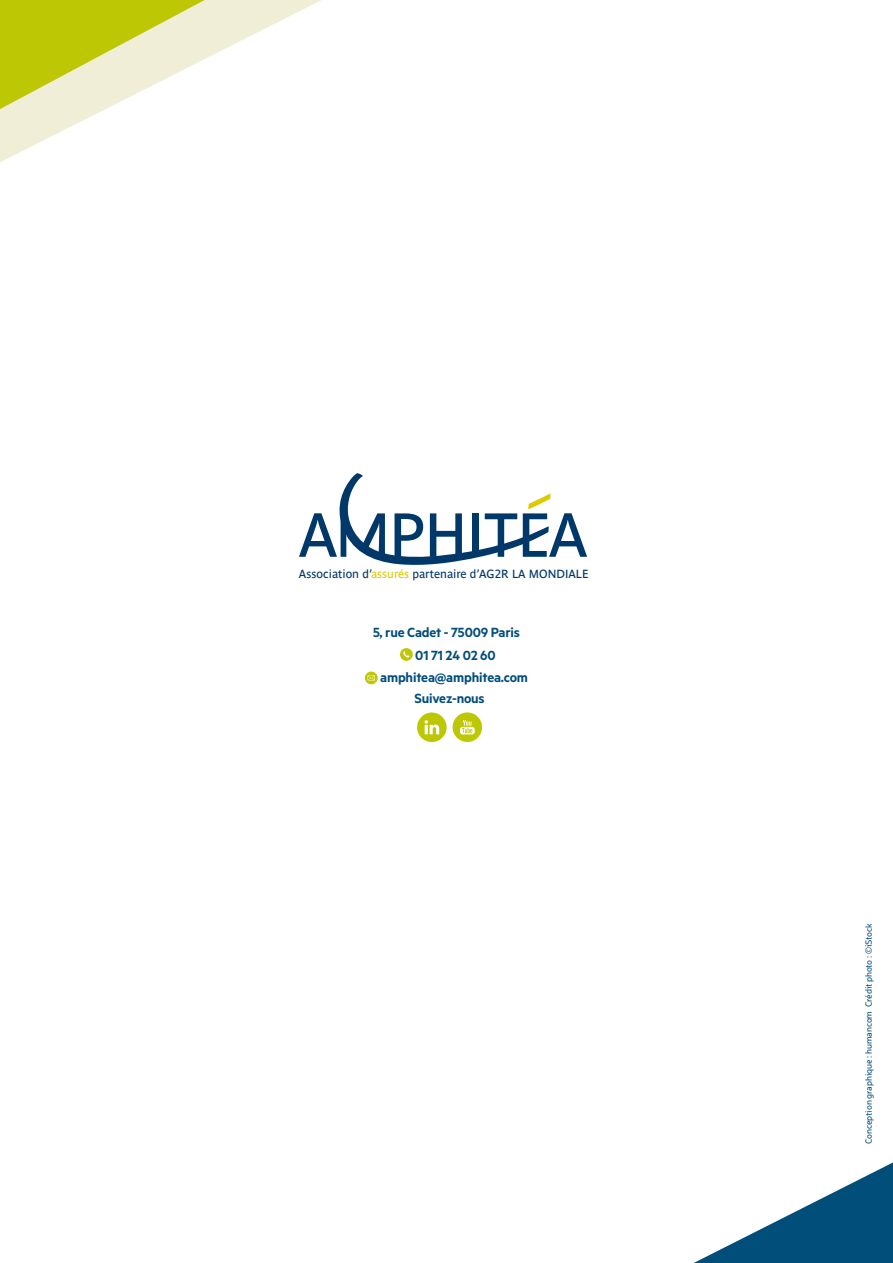
<style>
.page{position:relative;width:893px;height:1263px;background:#fff}
.page>*{position:absolute;margin:0;border:0;box-sizing:border-box;transform-origin:0 0}
.t1{font:600 15px "Metric";letter-spacing:-.01em;color:#024e7b}
.t2{font:11.7px "Parisine";color:#003869}
.t3{font:9px "Neris";letter-spacing:-.01em;color:#024e7b}
.s1{color:#ddca00}
</style>
<div class="page">
<svg style="left:694px;top:1162px;width:199px;height:101px"></svg>
<svg style="left:0;top:0;width:321px;height:162px"></svg>
<svg style="left:0;top:0;width:205px;height:109px;background:#d7db6f"></svg>
<svg style="left:299px;top:473px;width:288px;height:92px"></svg>
<div style="left:400px;top:648px;width:13px;height:13px;background:#bdc704;border-radius:50%"></div>
<svg style="left:403px;top:651px;width:7px;height:7px"></svg>
<svg style="left:365px;top:672px;width:13px;height:12px"></svg>
<svg style="left:368px;top:675px;width:7px;height:5px"></svg>
<svg style="left:453px;top:712px;width:29px;height:30px"></svg>
<svg style="left:417px;top:712px;width:30px;height:30px"></svg>
<p class="t2" style="left:299px;top:568px;width:291px">Association d’<span class="s1">assurés</span> partenaire d’AG2R LA MONDIALE</p>
<p class="t1" style="left:373px;top:624px;width:148px">5, rue Cadet - 75009 Paris</p>
<p class="t1" style="left:415px;top:646px;width:82px">01 71 24 02 60</p>
<p class="t1" style="left:380px;top:669px;width:149px">amphitea@amphitea.com</p>
<p class="t1" style="left:414px;top:689px;width:72px">Suivez-nous</p>
<p class="t3" style="left:863px;top:1144px;width:222px;rotate:-90deg">Conception graphique : humancom Crédit photo : ©iStock</p>
</div>
